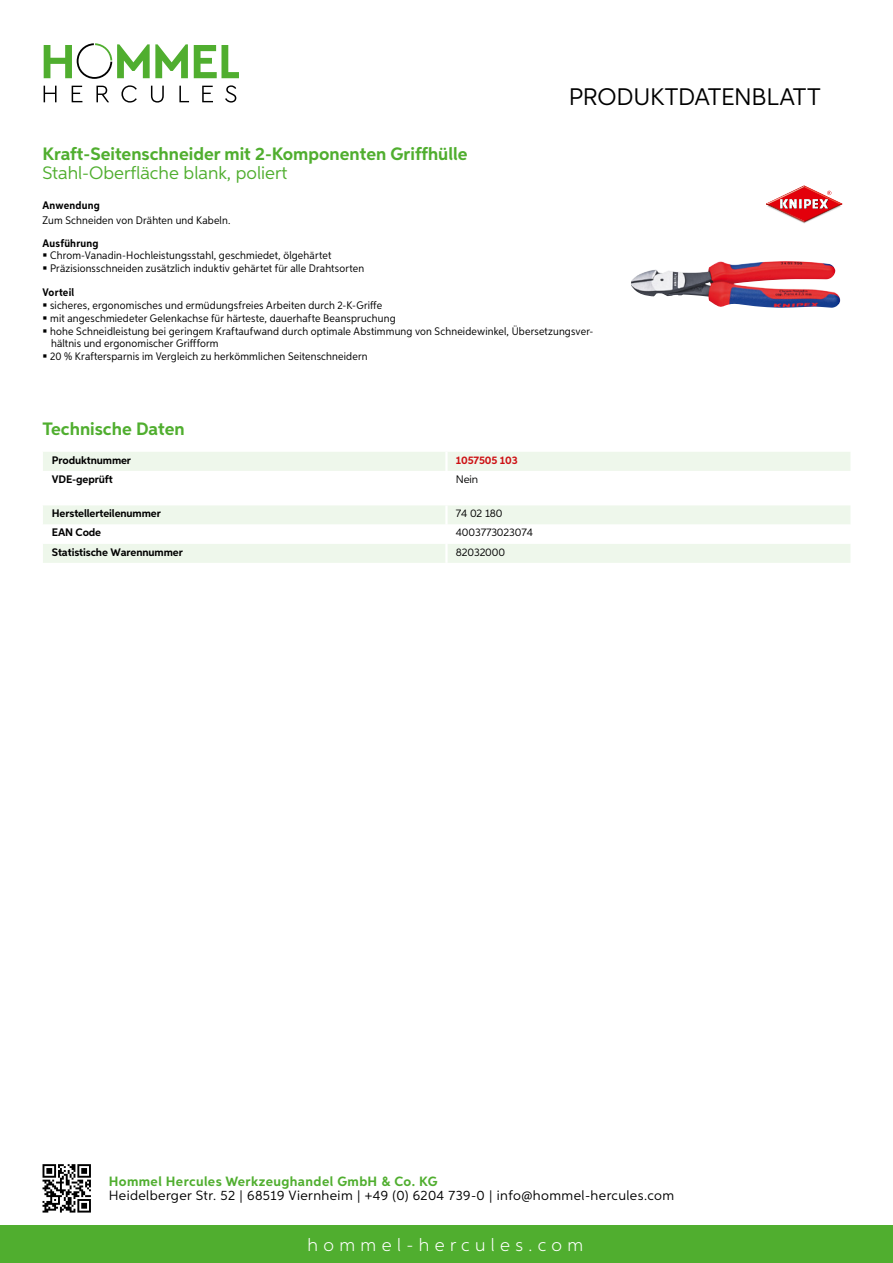
<style>
.page{position:relative;width:893px;height:1263px;background:#fff}
.page>*{position:absolute;margin:0;border:0;box-sizing:border-box;transform-origin:0 0}
.t1{font:24px "Aspira";letter-spacing:-.01em;color:#000}
.t2{font:700 18px "Aspira";color:#50ae2f}
.t3{font:18px "Aspira";color:#50ae2f}
.t4{font:300 18px "Aspira";letter-spacing:.3em;color:#fff}
.t5{font:13.5px "Aspira";letter-spacing:.03em;color:#000}
.t6{font:700 13.5px "Aspira";letter-spacing:.03em;color:#50ae2f}
.t7{font:10.95px/12.6px "Aspira Nar";letter-spacing:.015em;color:#000}
.t8{font:700 10.95px "Aspira";letter-spacing:-.01em;color:#000}
.t9{font:10.95px "Aspira";letter-spacing:-.01em;color:#000}
.t10{font:700 10.95px "Aspira Nar";letter-spacing:.02em;color:#000}
.t11{font:700 10.95px "Aspira";letter-spacing:-.01em;color:#cd1013}
</style>
<div class="page">
<div style="left:0;top:1226px;width:893px;height:37px;background:#50ae2f"></div>
<svg style="left:43px;top:1164px;width:48px;height:48px"></svg>
<svg style="left:194px;top:45px;width:45px;height:33px"></svg>
<svg style="left:44px;top:43px;width:144px;height:36px"></svg>
<svg style="left:44px;top:86px;width:13px;height:16px"></svg>
<svg style="left:72px;top:86px;width:10px;height:16px"></svg>
<svg style="left:96px;top:86px;width:13px;height:16px"></svg>
<svg style="left:121px;top:85px;width:16px;height:18px"></svg>
<svg style="left:151px;top:86px;width:13px;height:17px"></svg>
<svg style="left:179px;top:86px;width:10px;height:16px"></svg>
<svg style="left:202px;top:86px;width:11px;height:16px"></svg>
<svg style="left:225px;top:85px;width:11px;height:18px"></svg>
<div style="left:43px;top:452px;width:807px;height:19px;background:#eef7eb"></div>
<svg style="left:43px;top:505px;width:807px;height:58px"></svg>
<hr style="left:445px;top:544px;width:3px;height:19px;background:#fff">
<img style="left:631px;top:261px;width:210px;height:47px">
<svg style="left:766px;top:186px;width:76px;height:38px"></svg>
<h1 class="t1" style="left:569px;top:82px;width:253px">Produktdatenblatt</h1>
<h2 class="t2" style="left:43px;top:142px;width:426px">Kraft-Seitenschneider mit 2-Komponenten Griffhülle</h2>
<h2 class="t3" style="left:43px;top:162px;width:246px">Stahl-Oberfläche blank, poliert</h2>
<p class="t10" style="left:43px;top:199px;width:59px">Anwendung</p>
<p class="t7" style="left:43px;top:214px;width:189px">Zum Schneiden von Drähten und Kabeln.</p>
<p class="t10" style="left:43px;top:236px;width:58px">Ausführung</p>
<p class="t7" style="left:50px;top:249px;width:315px">Chrom-Vanadin-Hochleistungsstahl, geschmiedet, ölgehärtet<br>Präzisionsschneiden zusätzlich induktiv gehärtet für alle Drahtsorten</p>
<p class="t10" style="left:43px;top:286px;width:33px">Vorteil</p>
<p class="t7" style="left:50px;top:299px;width:545px">sicheres, ergonomisches und ermüdungsfreies Arbeiten durch 2-K-Griffe<br>mit angeschmiedeter Gelenkachse für härteste, dauerhafte Beanspruchung<br>hohe Schneidleistung bei geringem Kraftaufwand durch optimale Abstimmung von Schneidewinkel, Übersetzungsver&shy;hältnis und ergonomischer Griffform<br>20 % Kraftersparnis im Vergleich zu herkömmlichen Seitenschneidern</p>
<h2 class="t2" style="left:43px;top:418px;width:144px">Technische Daten</h2>
<p class="t8" style="left:52px;top:453px;width:81px">Produktnummer</p>
<p class="t11" style="left:456px;top:453px;width:63px">1057505 103</p>
<p class="t8" style="left:52px;top:472px;width:63px">VDE-geprüft</p>
<p class="t9" style="left:456px;top:472px;width:24px">Nein</p>
<p class="t8" style="left:52px;top:507px;width:111px">Herstellerteilenummer</p>
<p class="t9" style="left:456px;top:507px;width:48px">74 02 180</p>
<p class="t8" style="left:52px;top:526px;width:51px">EAN Code</p>
<p class="t9" style="left:456px;top:526px;width:79px">4003773023074</p>
<p class="t8" style="left:52px;top:545px;width:132px">Statistische Warennummer</p>
<p class="t9" style="left:456px;top:545px;width:51px">82032000</p>
<p class="t6" style="left:109px;top:1172px;width:330px">Hommel Hercules Werkzeughandel GmbH &amp; Co. KG</p>
<p class="t5" style="left:109px;top:1187px;width:567px">Heidelberger Str. 52 | 68519 Viernheim | +49 (0) 6204 739-0 | info@hommel-hercules.com</p>
<h2 class="t4" style="left:307px;top:1234px;width:277px">hommel-hercules.com</h2>
</div>
